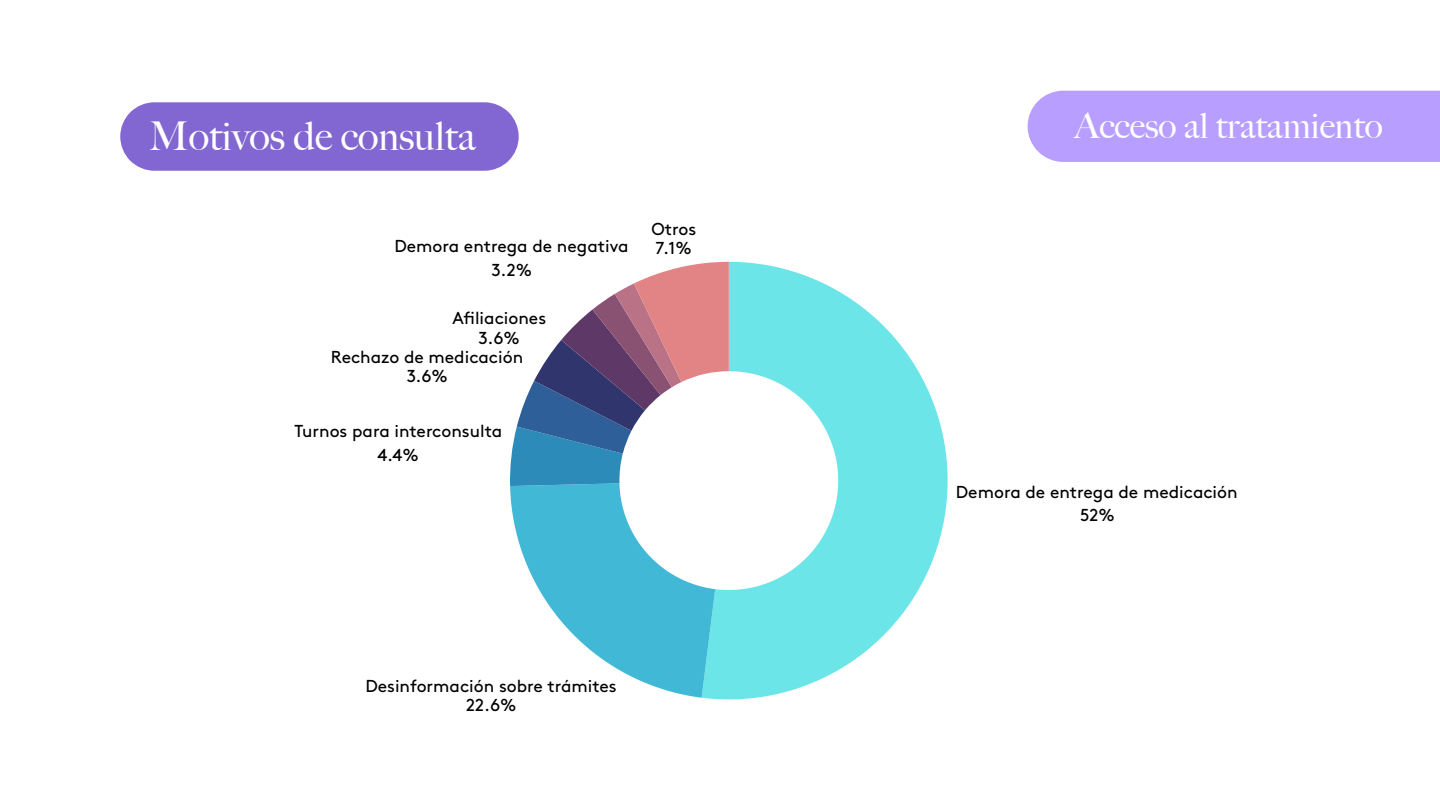
<style>
.page{position:relative;width:1440px;height:810px;background:#fff}
.page>*{position:absolute;margin:0;border:0;box-sizing:border-box;transform-origin:0 0}
.t1{font:500 39.8px "Big Caslon";color:#fff}
.t2{font:500 35.2px "Big Caslon";color:#fff}
.t3{font:17.3px/19.9px "Brown";color:#000;text-align:center}
</style>
<div class="page">
<div style="left:120px;top:102px;width:399px;height:69px;background:#8266d1"></div>
<svg style="left:705px;top:262px;width:243px;height:437px;fill:#6ce5e8"></svg>
<svg style="left:510px;top:262px;width:219px;height:436px"></svg>
<div style="left:1028px;top:91px;width:412px;height:71px;background:#b89fff"></div>
<h1 class="t1" style="left:149px;top:113px;width:328px">Motivos de consulta</h1>
<p class="t3" style="left:394px;top:235px;width:236px;line-height:23.7px">Demora entrega de negativa<br>3.2%</p>
<p class="t3" style="left:452px;top:309px;width:95px">Afi liaciones<br>3.6%</p>
<p class="t3" style="left:331px;top:348px;width:194px">Rechazo de medicación<br>3.6%</p>
<p class="t3" style="left:294px;top:421px;width:209px;line-height:23.7px">Turnos para interconsulta<br>4.4%</p>
<p class="t3" style="left:651px;top:220px;width:46px;text-align:left">Otros<br>7.1%</p>
<p class="t3" style="left:365px;top:677px;width:253px">Desinformación sobre trámites<br>22.6%</p>
<p class="t2" style="left:1075px;top:105px;width:310px">Acceso al tratamiento</p>
<p class="t3" style="left:956px;top:481px;width:283px;line-height:23.7px">Demora de entrega de medicación<br>52%</p>
</div>
